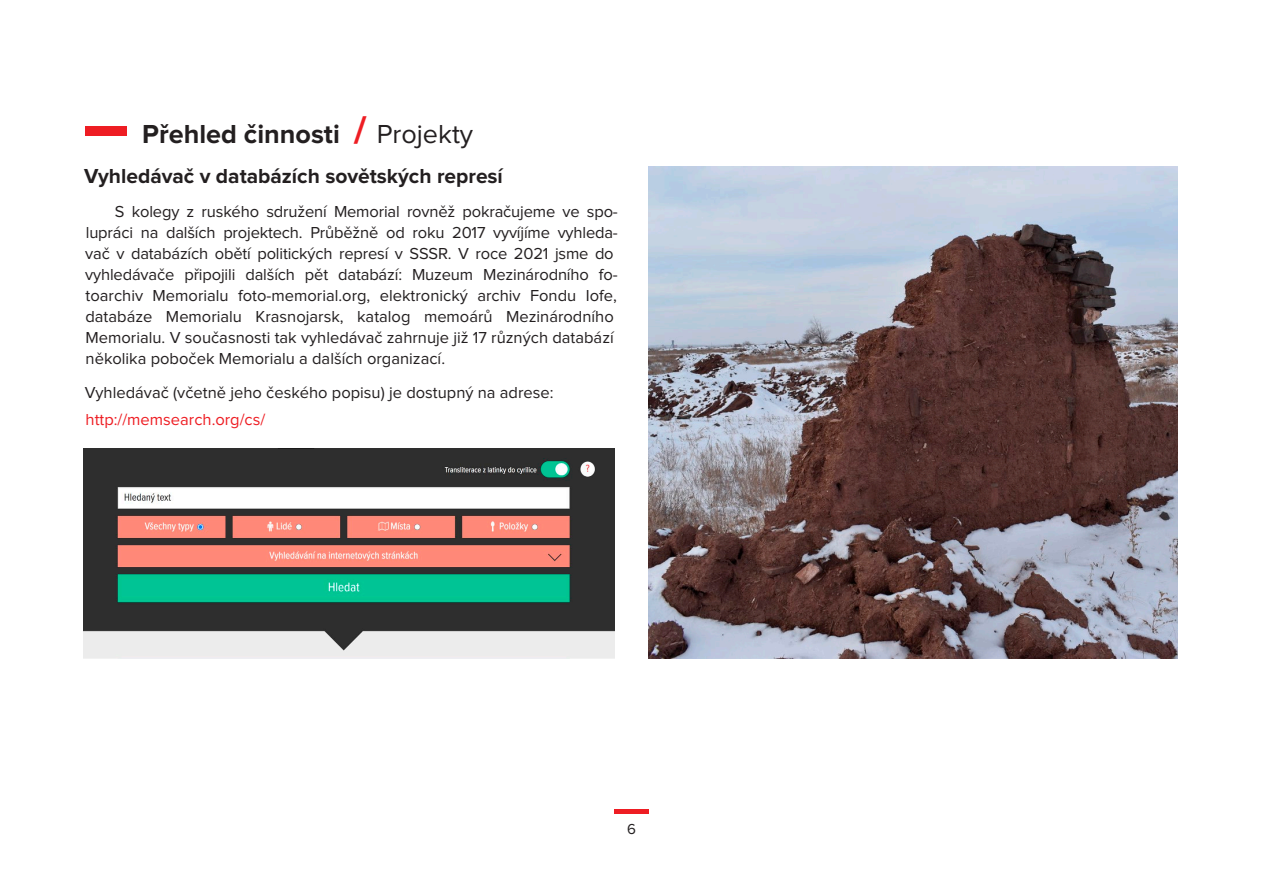
<style>
.page{position:relative;width:1263px;height:893px;background:#fff}
.page>*{position:absolute;margin:0;border:0;box-sizing:border-box;transform-origin:0 0}
.t1{font:700 27px "Proxima Nova";color:#231f20}
.text{font:700 21px "Proxima Nova";color:#231f20}
.text-2{font:16.5px/21px "Proxima Nova";color:#231f20}
.t2{font:15px "Proxima Nova";color:#231f20}
.s1{font-size:39px;color:#ee1d23}
.s2{font-weight:400}
.s3{color:#ee1d23}
</style>
<div class="page">
<hr style="left:614px;top:810px;width:34px;height:4px;background:#ee1d23">
<div style="left:85px;top:126px;width:41px;height:10px;background:#ee1d23"></div>
<img style="left:84px;top:449px;width:530px;height:210px">
<img style="left:648px;top:167px;width:530px;height:492px">
<p class="t1" style="left:142px;top:121px;width:332px">Přehled činnosti <span class="s1">/</span> <span class="s2">Projekty</span></p>
<p class="text" style="left:84px;top:167px;width:420px">Vyhledávač v databázích sovětských represí</p>
<p class="text-2" style="left:85px;top:202px;width:534px;text-indent:30px">S kolegy z ruského sdružení Memorial rovněž pokračujeme ve spo&shy;lupráci na dalších projektech. Průběžně od roku 2017 vyvíjíme vyhleda&shy;vač v databázích obětí politických represí v SSSR. V roce 2021 jsme do vyhledávače připojili dalších pět databází: Muzeum Mezinárodního fo&shy;toarchiv Memorialu foto-memorial.org, elektronický archiv Fondu Iofe, databáze Memorialu Krasnojarsk, katalog memoárů Mezinárodního Memorialu. V současnosti tak vyhledávač zahrnuje již 17 různých databází několika poboček Memorialu a dalších organizací.</p>
<p class="text-2" style="left:85px;top:380px;width:470px;line-height:27px">Vyhledávač (včetně jeho českého popisu) je dostupný na adrese: <span class="s3">http://memsearch.org/cs/</span></p>
<p class="t2" style="left:627px;top:822px;width:10px">6</p>
</div>
